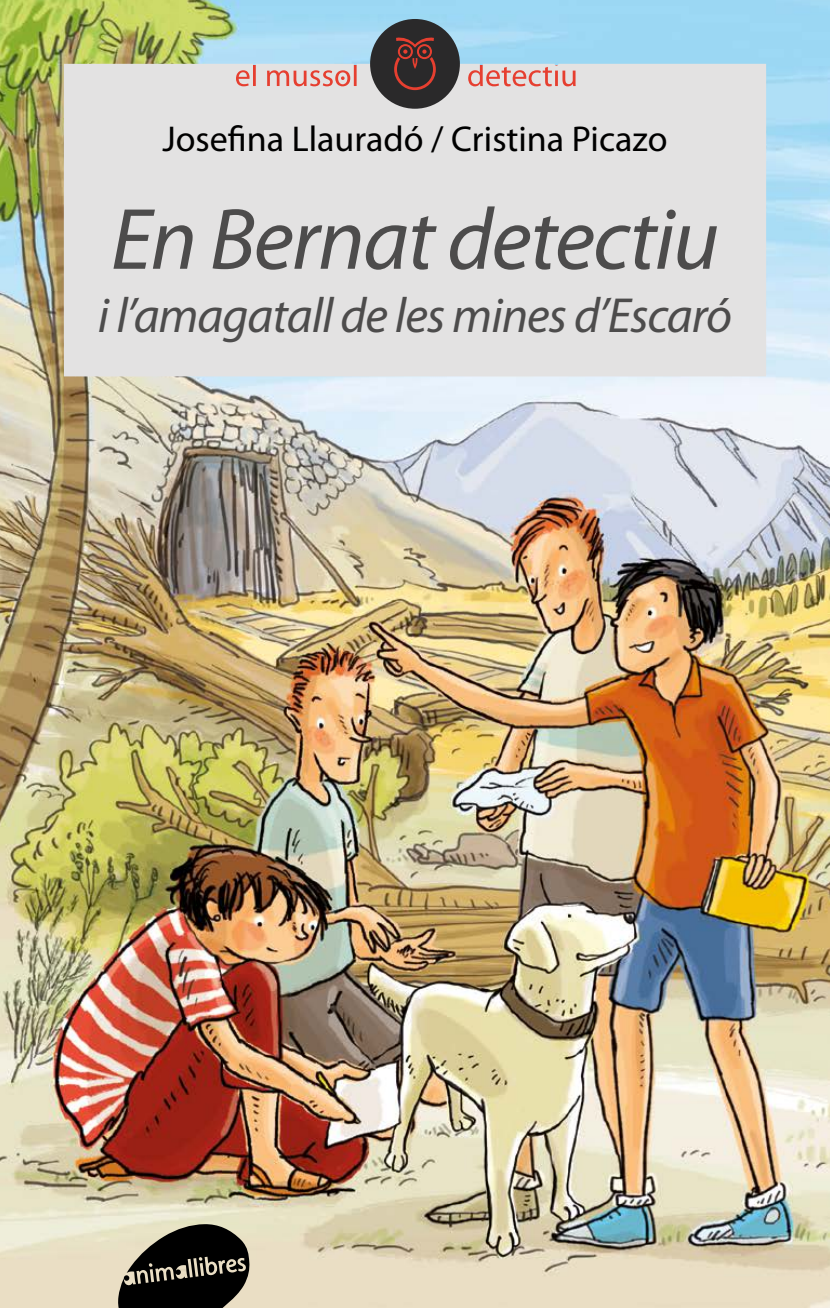
<style>
.page{position:relative;width:830px;height:1308px;background:#fff}
.page>*{position:absolute;margin:0;border:0;box-sizing:border-box;transform-origin:0 0}
.t1{font:italic 87.75px "Myriad Pro";letter-spacing:-.02em;color:#4d4c4c}
.t2{font:italic 49.5px "Myriad Pro";letter-spacing:-.02em;color:#4d4c4c}
.t3{font:36px "Myriad Pro";color:#000}
</style>
<div class="page">
<img style="left:0;top:0;width:829px;height:1307px">
<div style="left:64px;top:64px;width:701px;height:312px;background:#e3e2e2"></div>
<div style="left:370px;top:19px;width:89px;height:90px;background:#2a292a;border-radius:50%"></div>
<svg style="left:394px;top:37px;width:41px;height:53px"></svg>
<svg style="left:117px;top:1223px;width:133px;height:84px;background:#4b483f"></svg>
<p class="t3" style="left:162px;top:116px;width:506px">Josefina Llauradó / Cristina Picazo</p>
<h1 class="t1" style="left:111px;top:185px;width:609px">En Bernat detectiu</h1>
<h2 class="t2" style="left:98px;top:284px;width:635px">i l’amagatall de les mines d’Escaró</h2>
</div>
